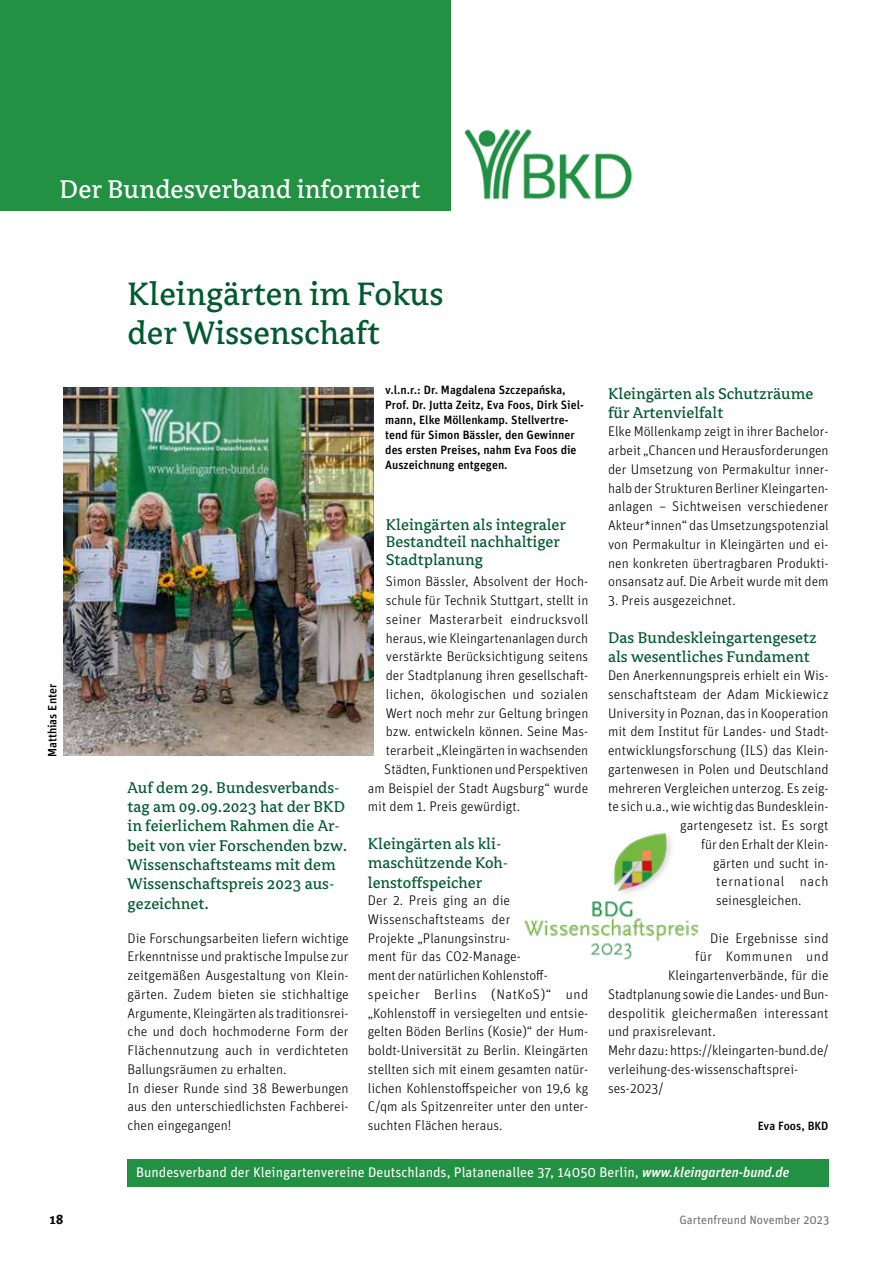
<style>
.page{position:relative;width:893px;height:1263px;background:#fff}
.page>*{position:absolute;margin:0;border:0;box-sizing:border-box;transform-origin:0 0}
.t1{font:36px/39px "Avance";color:#005a2f}
.t2{font:28.5px "Avance";color:#fff}
.t3{font:17.25px/19.4px "Avance";color:#005a2f}
.t4{font:700 15px "Avance";color:#000}
.t5{font:300 13.95px/18.8px "Unit Pro";color:#000}
.t6{font:13.95px "Unit Pro";color:#fff}
.t7{font:300 13.95px "Unit Pro";letter-spacing:.045em;color:#000}
.t8{font:300 13.95px "Unit Pro";letter-spacing:.04em;color:#000}
.t9{font:500 12px/15px "Unit Pro";color:#000}
.t10{font:12px "Unit Pro";color:#706f6f}
.s1{font-weight:500;font-style:italic}
</style>
<div class="page">
<div style="left:128px;top:1159px;width:701px;height:27px;background:#239144"></div>
<div style="left:0;top:0;width:451px;height:210px;background:#239144"></div>
<img style="left:464px;top:128px;width:169px;height:72px">
<img style="left:64px;top:387px;width:309px;height:368px">
<img style="left:524px;top:833px;width:175px;height:127px">
<h2 class="t2" style="left:60px;top:174px;width:362px">Der Bundesverband informiert</h2>
<p class="t9" style="left:45px;top:757px;width:75px;rotate:-90deg">Matthias Enter</p>
<p class="t4" style="left:49px;top:1211px;width:16px">18</p>
<h1 class="t1" style="left:128px;top:275px;width:318px">Kleingärten im Fokus der Wissenschaft</h1>
<p class="t3" style="left:128px;top:778px;width:221px">Auf dem 29. Bundesverbands&shy;tag am 09.09.2023 hat der BKD in feierlichem Rahmen die Ar&shy;beit von vier Forschenden bzw.<br>Wissenschaftsteams mit dem<br>Wissenschaftspreis 2023 aus&shy;gezeichnet.</p>
<p class="t5" style="left:128px;top:928px;width:223px">Die Forschungsarbeiten liefern wichtige Erkenntnisse und praktische Impulse zur zeitgemäßen Ausgestaltung von Klein&shy;gärten. Zudem bieten sie stichhaltige Argumente, Kleingärten als traditionsrei&shy;che und doch hochmoderne Form der Flächennutzung auch in verdichteten Ballungsräumen zu erhalten.<br>In dieser Runde sind 38 Bewerbungen aus den unterschiedlichsten Fachberei&shy;chen eingegangen!</p>
<p class="t9" style="left:385px;top:382px;width:200px">v.l.n.r.: Dr. Magdalena Szczepańska, Prof. Dr. Jutta Zeitz, Eva Foos, Dirk Siel&shy;mann, Elke Möllenkamp. Stellvertre&shy;tend für Simon Bässler, den Gewinner des ersten Preises, nahm Eva Foos die Auszeichnung entgegen.</p>
<p class="t3" style="left:386px;top:517px;width:182px;line-height:17.2px">Kleingärten als integraler<br>Bestandteil nachhaltiger<br>Stadtplanung</p>
<p class="t5" style="left:386px;top:572px;width:204px">Simon Bässler, Absolvent der Hoch-</p>
<p class="t5" style="left:386px;top:591px;width:204px">schule für Technik Stuttgart, stellt in</p>
<p class="t5" style="left:386px;top:609px;width:204px">seiner Masterarbeit eindrucksvoll</p>
<p class="t5" style="left:386px;top:628px;width:204px">heraus, wie Kleingartenanlagen durch</p>
<p class="t5" style="left:386px;top:647px;width:204px">verstärkte Berücksichtigung seitens</p>
<p class="t5" style="left:386px;top:666px;width:204px">der Stadtplanung ihren gesellschaft-</p>
<p class="t5" style="left:386px;top:684px;width:204px">lichen, ökologischen und sozialen</p>
<p class="t5" style="left:386px;top:703px;width:204px">Wert noch mehr zur Geltung bringen</p>
<p class="t5" style="left:386px;top:722px;width:204px">bzw. entwickeln können. Seine Mas-</p>
<p class="t5" style="left:386px;top:741px;width:204px">terarbeit „Kleingärten in wachsenden</p>
<p class="t5" style="left:384px;top:759px;width:205px">Städten, Funktionen und Perspektiven</p>
<p class="t5" style="left:368px;top:778px;width:222px">am Beispiel der Stadt Augsburg“ wurde</p>
<p class="t5" style="left:368px;top:797px;width:154px">mit dem 1. Preis gewürdigt.</p>
<p class="t3" style="left:368px;top:834px;width:142px">Kleingärten als kli&shy;maschützende Koh&shy;lenstoffspeicher</p>
<p class="t5" style="left:368px;top:891px;width:222px">Der 2. Preis ging an die Wissenschaftsteams der<br>Projekte „Planungsinstru-<br>ment für das CO2-Manage-<br>ment der natürlichen Kohlenstoff&shy;speicher Berlins (NatKoS)“ und „Kohlenstoff in versiegelten und entsie&shy;gelten Böden Berlins (Kosie)“ der Hum&shy;boldt-Universität zu Berlin. Kleingärten stellten sich mit einem gesamten natür&shy;lichen Kohlenstoffspeicher von 19,6 kg C/qm als Spitzenreiter unter den unter&shy;suchten Flächen heraus.</p>
<p class="t3" style="left:608px;top:384px;width:207px">Kleingärten als Schutzräume für Artenvielfalt</p>
<p class="t5" style="left:608px;top:422px;width:222px;text-align:justify">Elke Möllenkamp zeigt in ihrer Bachelor&shy;arbeit „Chancen und Herausforderungen der Umsetzung von Permakultur inner&shy;halb der Strukturen Berliner Kleingarten&shy;anlagen – Sichtweisen verschiedener Akteur*innen“ das Umsetzungspotenzial von Permakultur in Kleingärten und ei&shy;nen konkreten übertragbaren Produkti&shy;onsansatz auf. Die Arbeit wurde mit dem</p>
<p class="t5" style="left:608px;top:591px;width:129px">3. Preis ausgezeichnet.</p>
<p class="t3" style="left:608px;top:628px;width:210px">Das Bundeskleingartengesetz als wesentliches Fundament</p>
<p class="t5" style="left:608px;top:666px;width:222px">Den Anerkennungspreis erhielt ein Wis-</p>
<p class="t5" style="left:608px;top:684px;width:222px">senschaftsteam der Adam Mickiewicz</p>
<p class="t5" style="left:608px;top:703px;width:222px">University in Poznan, das in Kooperation</p>
<p class="t5" style="left:608px;top:722px;width:222px">mit dem Institut für Landes- und Stadt-</p>
<p class="t5" style="left:608px;top:741px;width:222px">entwicklungsforschung (ILS) das Klein-</p>
<p class="t5" style="left:608px;top:759px;width:222px">gartenwesen in Polen und Deutschland</p>
<p class="t5" style="left:608px;top:778px;width:222px">mehreren Vergleichen unterzog. Es zeig-</p>
<p class="t5" style="left:608px;top:797px;width:222px">te sich u.a., wie wichtig das Bundesklein-</p>
<p class="t5" style="left:680px;top:816px;width:150px">gartengesetz ist. Es sorgt</p>
<p class="t5" style="left:701px;top:834px;width:129px">für den Erhalt der Klein-</p>
<p class="t5" style="left:713px;top:853px;width:117px">gärten und sucht in-</p>
<p class="t7" style="left:716px;top:873px;width:114px">ternational nach</p>
<p class="t5" style="left:716px;top:891px;width:87px">seinesgleichen.</p>
<p class="t5" style="left:710px;top:928px;width:120px">Die Ergebnisse sind</p>
<p class="t8" style="left:695px;top:948px;width:135px">für Kommunen und</p>
<p class="t5" style="left:668px;top:966px;width:162px">Kleingartenverbände, für die</p>
<p class="t5" style="left:608px;top:984px;width:222px">Stadtplanung sowie die Landes- und Bun-</p>
<p class="t5" style="left:608px;top:1003px;width:222px">despolitik gleichermaßen interessant</p>
<p class="t5" style="left:608px;top:1022px;width:109px">und praxisrelevant.</p>
<p class="t5" style="left:608px;top:1041px;width:222px">Mehr dazu: https://kleingarten-bund.de/</p>
<p class="t5" style="left:608px;top:1059px;width:192px">verleihung-des-wissenschaftsprei-</p>
<p class="t5" style="left:608px;top:1078px;width:57px">ses-2023/</p>
<p class="t9" style="left:758px;top:1118px;width:72px">Eva Foos, BKD</p>
<p class="t6" style="left:136px;top:1164px;width:655px">Bundesverband der Kleingartenvereine Deutschlands, Platanenallee 37, 14050 Berlin, <span class="s1">www.kleingarten-bund.de</span></p>
<p class="t10" style="left:679px;top:1212px;width:151px">Gartenfreund November 2023</p>
</div>
